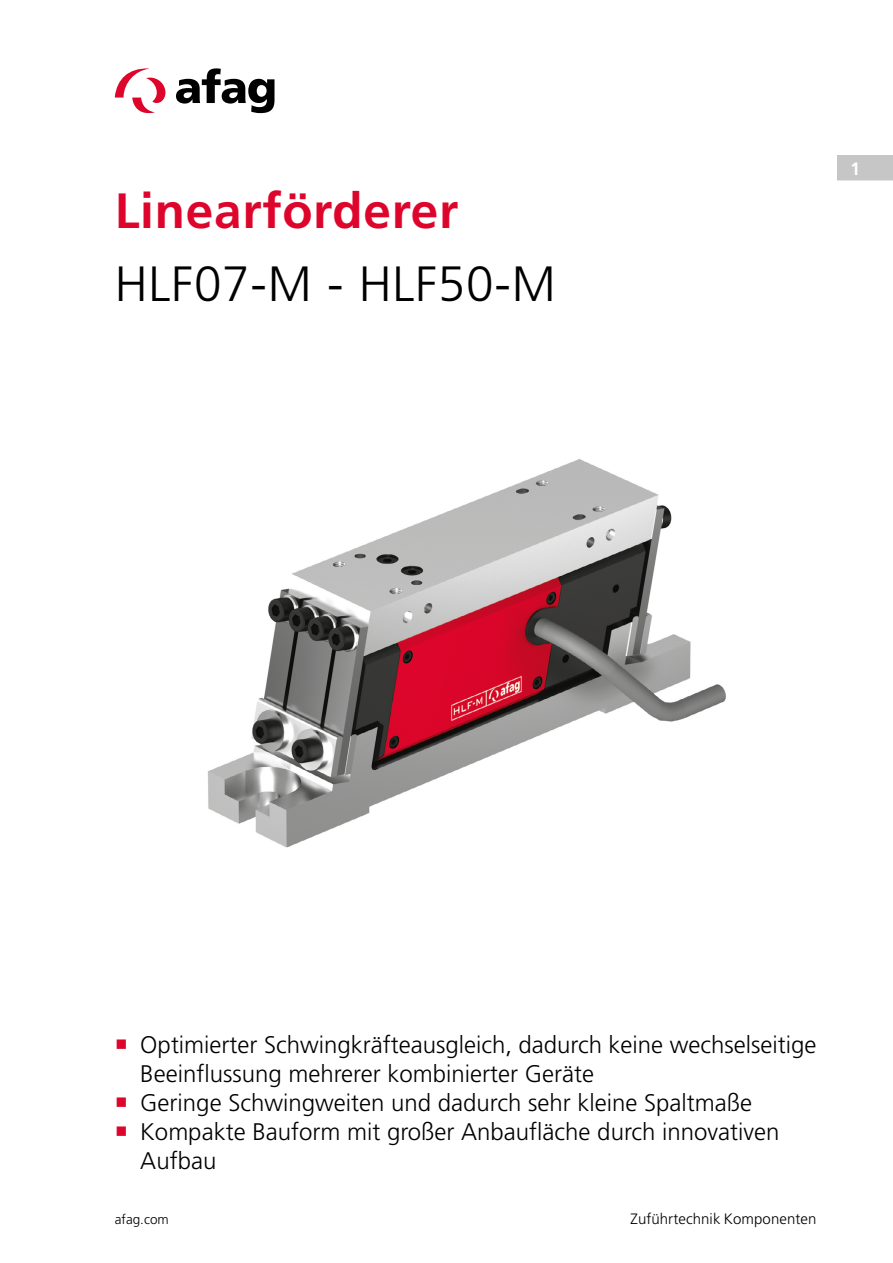
<style>
.page{position:relative;width:893px;height:1263px;background:#fff}
.page>*{position:absolute;margin:0;border:0;box-sizing:border-box;transform-origin:0 0}
.Produkttitel{font:300 49.5px "Frutiger LT Pro";letter-spacing:.015em;color:#000}
.Titel{font:700 49.5px "Frutiger LT Pro";letter-spacing:.015em;color:#dd052b}
.t1{font:300 24px/28.8px "Frutiger LT Pro";color:#000}
.t2{font:700 18px "Frutiger LT Pro";color:#fff;scale:.95 1}
.Fusszeile{font:300 15px "Frutiger LT Pro";letter-spacing:.005em;color:#000}
.t3{font:300 13.5px "Frutiger LT Pro";color:#000}
</style>
<div class="page">
<svg style="left:115px;top:68px;width:50px;height:45px"></svg>
<svg style="left:176px;top:68px;width:98px;height:45px"></svg>
<img style="left:208px;top:459px;width:518px;height:389px">
<div style="left:837px;top:155px;width:56px;height:26px;background:#c6c6c6"></div>
<p class="Titel" style="left:115px;top:182px;width:345px">Linearförderer</p>
<p class="Produkttitel" style="left:115px;top:255px;width:442px">HLF07-M - HLF50-M</p>
<p class="t2" style="left:850px;top:158px;width:12px">1</p>
<p class="t1" style="left:140px;top:1031px;width:678px">Optimierter Schwingkräfteausgleich, dadurch keine wechselseitige<br>Beeinflussung mehrerer kombinierter Geräte</p>
<p class="t1" style="left:140px;top:1088px;width:613px">Geringe Schwingweiten und dadurch sehr kleine Spaltmaße</p>
<p class="t1" style="left:140px;top:1117px;width:641px">Kompakte Bauform mit großer Anbaufläche durch innovativen<br>Aufbau</p>
<p class="t3" style="left:115px;top:1211px;width:55px">afag.com</p>
<p class="Fusszeile" style="left:630px;top:1210px;width:188px">Zuführtechnik Komponenten</p>
</div>
